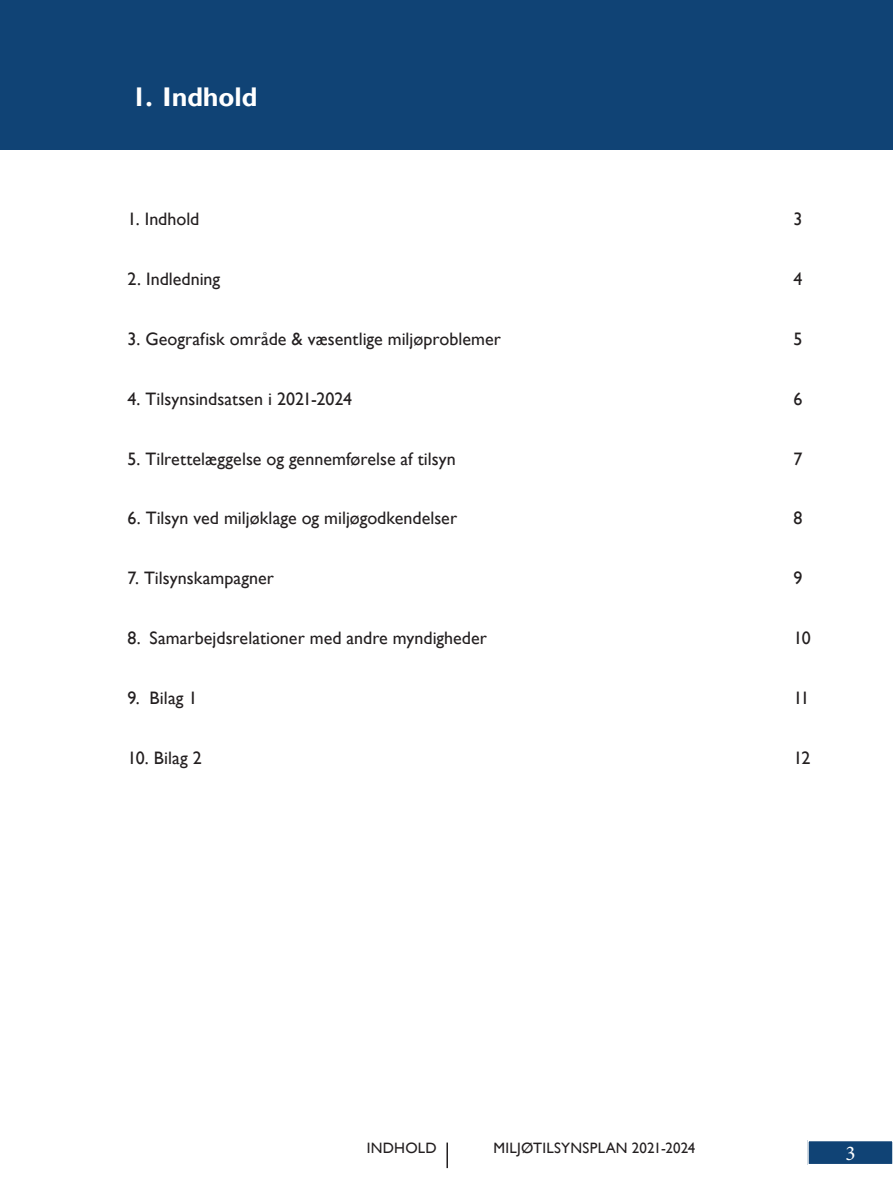
<style>
.page{position:relative;width:893px;height:1183px;background:#fff}
.page>*{position:absolute;margin:0;border:0;box-sizing:border-box;transform-origin:0 0}
.t1{font:700 27px "Gill Sans";letter-spacing:-.005em;color:#fff}
.t2{font:21px "Minion Pro";color:#fff}
.t3{font:18px "Gill Sans";color:#231f20}
.t4{font:15px "Gill Sans";letter-spacing:.015em;color:#231f20}
</style>
<div class="page">
<div style="left:0;top:0;width:893px;height:150px;background:#104375"></div>
<div style="left:808px;top:1140px;width:85px;height:24px;background:#104375"></div>
<div style="left:807px;top:1139px;width:86px;height:26px;border:2px solid #fff"></div>
<hr style="left:446px;top:1142px;width:2px;height:25px;background:#231f20">
<p class="t1" style="left:132px;top:81px;width:127px">1. Indhold</p>
<p class="t3" style="left:128px;top:209px;width:73px">1. Indhold</p>
<p class="t3" style="left:794px;top:209px;width:10px">3</p>
<p class="t3" style="left:128px;top:269px;width:94px">2. Indledning</p>
<p class="t3" style="left:794px;top:269px;width:10px">4</p>
<p class="t3" style="left:128px;top:328px;width:375px">3. Geografisk område &amp; væsentlige miljøproblemer</p>
<p class="t3" style="left:794px;top:328px;width:10px">5</p>
<p class="t3" style="left:128px;top:388px;width:226px">4. Tilsynsindsatsen i 2021-2024</p>
<p class="t3" style="left:794px;top:388px;width:10px">6</p>
<p class="t3" style="left:128px;top:448px;width:330px">5. Tilrettelæggelse og gennemførelse af tilsyn</p>
<p class="t3" style="left:794px;top:448px;width:10px">7</p>
<p class="t3" style="left:128px;top:508px;width:331px">6. Tilsyn ved miljøklage og miljøgodkendelser</p>
<p class="t3" style="left:794px;top:508px;width:10px">8</p>
<p class="t3" style="left:128px;top:567px;width:148px">7. Tilsynskampagner</p>
<p class="t3" style="left:794px;top:567px;width:10px">9</p>
<p class="t3" style="left:128px;top:627px;width:361px">8. Samarbejdsrelationer med andre myndigheder</p>
<p class="t3" style="left:794px;top:627px;width:19px">10</p>
<p class="t3" style="left:128px;top:687px;width:71px">9. Bilag 1</p>
<p class="t3" style="left:794px;top:687px;width:17px">11</p>
<p class="t3" style="left:128px;top:747px;width:76px">10. Bilag 2</p>
<p class="t3" style="left:794px;top:747px;width:18px">12</p>
<p class="t4" style="left:367px;top:1138px;width:71px">INDHOLD</p>
<p class="t4" style="left:493px;top:1138px;width:203px">MILJØTILSYNSPLAN 2021-2024</p>
<p class="t2" style="left:845px;top:1139px;width:12px">3</p>
</div>
